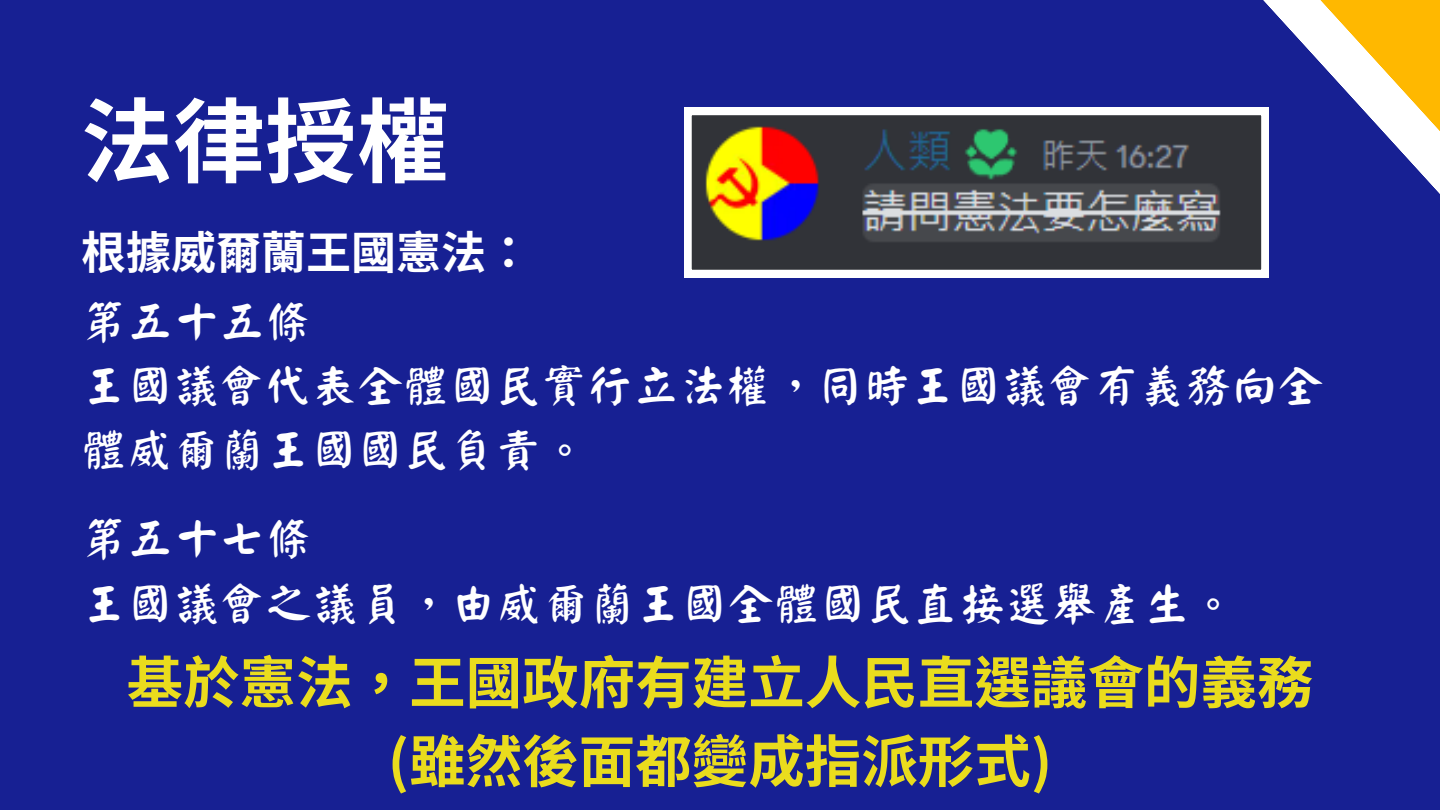
<style>
.page{position:relative;width:1440px;height:810px;background:#172093}
.page>*{position:absolute;margin:0;border:0;box-sizing:border-box;transform-origin:0 0}
.t1{font:700 92px "Noto Sans TC";color:#fff}
.t2{font:700 56.5px/78.8px "Noto Sans TC";color:#eadc1d;text-align:center}
.t3{font:46.2px "Han Wang Yan Kai";color:#fff}
.t4{font:46px/63.8px "Han Wang Yan Kai";color:#fff}
.t5{font:700 45px "Noto Sans TC";color:#fff}
</style>
<div class="page">
<svg style="left:1198px;top:0;width:242px;height:223px"></svg>
<svg style="left:1293px;top:0;width:147px;height:150px"></svg>
<svg style="left:684px;top:108px;width:584px;height:169px;background:#615e5b"></svg>
<p class="t1" style="left:81px;top:69px;width:369px">法律授權</p>
<p class="t5" style="left:81px;top:217px;width:452px">根據威爾蘭王國憲法：</p>
<h1 class="t4" style="left:81px;top:291px;width:232px">第五十五條</h1>
<h3 class="t4" style="left:81px;top:354px;width:1244px">王國議會代表全體國民實行立法權，同時王國議會有義務向全體威爾蘭王國國民負責。</h3>
<p class="t3" style="left:81px;top:517px;width:232px">第五十七條</p>
<p class="t3" style="left:81px;top:581px;width:1156px">王國議會之議員，由威爾蘭王國全體國民直接選舉產生。</p>
<h2 class="t2" style="left:127px;top:639px;width:1188px">基於憲法，王國政府有建立人民直選議會的義務(雖然後面都變成指派形式)</h2>
</div>
